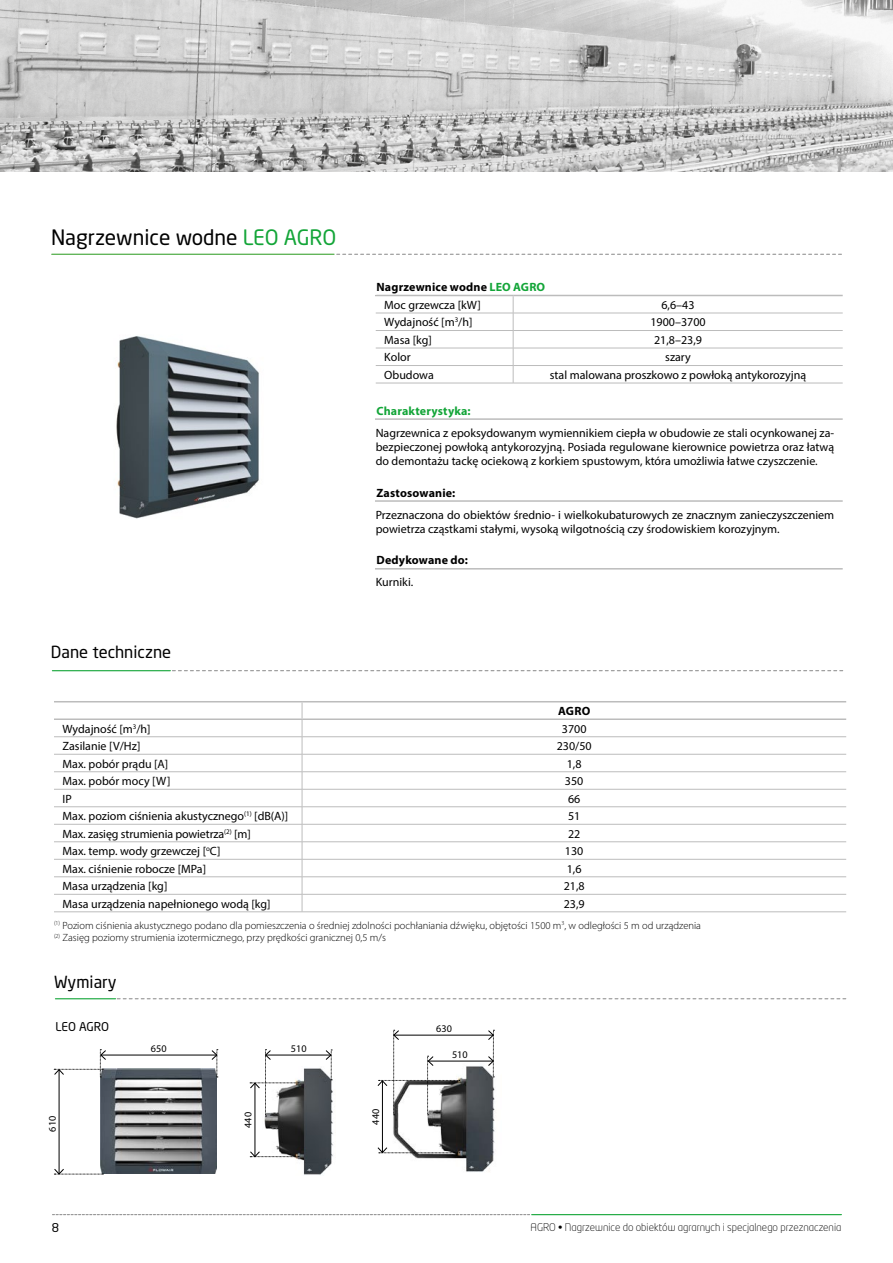
<style>
.page{position:relative;width:893px;height:1263px;background:#fff}
.page>*{position:absolute;margin:0;border:0;box-sizing:border-box;transform-origin:0 0}
.t1{font:21px "Neo Sans Pro Cyr";color:#000}
.t2{font:16.5px "Neo Sans Pro Cyr";color:#000}
.t3{font:12px/14.4px "Myriad Pro";color:#000;text-align:justify}
.t4{font:700 12px/17.5px "Myriad Pro";letter-spacing:.015em;color:#000}
.t5{font:700 12px "Myriad Pro";letter-spacing:.015em;color:#13a538}
.t6{font:12px "Neo Sans Pro Cyr";letter-spacing:-.02em;color:#000}
.t7{font:12px "Neo Tech Pro";color:#000}
.t8{font:300 10.5px/12.6px "Myriad Pro";color:#000}
.t9{font:300 10.5px "Neo Tech Pro";color:#000}
.t10{font:10.2px "Myriad Pro";color:#000}
.s1{color:#13a538}
.s2{font-weight:400}
</style>
<div class="page">
<svg style="left:52px;top:1214px;width:478px;height:1px"></svg>
<hr style="left:532px;top:1214px;width:309px;height:1px;background:#13a538">
<hr style="left:513px;top:313px;width:330px;height:1px;background:#bcbcbc">
<hr style="left:513px;top:330px;width:330px;height:1px;background:#bcbcbc">
<hr style="left:513px;top:348px;width:330px;height:1px;background:#bcbcbc">
<hr style="left:513px;top:365px;width:330px;height:1px;background:#bcbcbc">
<svg style="left:513px;top:296px;width:1px;height:87px"></svg>
<hr style="left:513px;top:383px;width:330px;height:1px;background:#bcbcbc">
<hr style="left:513px;top:295px;width:330px;height:1px;background:#bcbcbc">
<hr style="left:376px;top:313px;width:137px;height:1px;background:#bcbcbc">
<hr style="left:376px;top:330px;width:137px;height:1px;background:#bcbcbc">
<hr style="left:376px;top:348px;width:137px;height:1px;background:#bcbcbc">
<hr style="left:375px;top:295px;width:138px;height:1px;background:#bcbcbc">
<hr style="left:376px;top:365px;width:137px;height:1px;background:#bcbcbc">
<hr style="left:376px;top:383px;width:137px;height:1px;background:#bcbcbc">
<hr style="left:52px;top:254px;width:282px;height:1px;background:#3fa535">
<svg style="left:337px;top:254px;width:505px;height:1px"></svg>
<hr style="left:52px;top:670px;width:118px;height:1px;background:#13a538">
<svg style="left:172px;top:670px;width:671px;height:1px"></svg>
<img style="left:116px;top:336px;width:143px;height:183px">
<hr style="left:54px;top:754px;width:248px;height:1px;background:#bcbcbc">
<hr style="left:54px;top:771px;width:248px;height:1px;background:#bcbcbc">
<hr style="left:302px;top:771px;width:544px;height:1px;background:#bcbcbc">
<hr style="left:54px;top:789px;width:248px;height:1px;background:#bcbcbc">
<hr style="left:302px;top:789px;width:544px;height:1px;background:#bcbcbc">
<hr style="left:54px;top:806px;width:248px;height:1px;background:#bcbcbc">
<hr style="left:302px;top:806px;width:544px;height:1px;background:#bcbcbc">
<hr style="left:54px;top:824px;width:248px;height:1px;background:#bcbcbc">
<hr style="left:54px;top:841px;width:248px;height:1px;background:#bcbcbc">
<hr style="left:54px;top:859px;width:248px;height:1px;background:#bcbcbc">
<hr style="left:54px;top:876px;width:248px;height:1px;background:#bcbcbc">
<hr style="left:54px;top:894px;width:248px;height:1px;background:#bcbcbc">
<hr style="left:302px;top:894px;width:544px;height:1px;background:#bcbcbc">
<hr style="left:54px;top:911px;width:248px;height:1px;background:#bcbcbc">
<hr style="left:302px;top:911px;width:544px;height:1px;background:#bcbcbc">
<hr style="left:302px;top:754px;width:544px;height:1px;background:#bcbcbc">
<hr style="left:302px;top:841px;width:544px;height:1px;background:#bcbcbc">
<hr style="left:302px;top:859px;width:544px;height:1px;background:#bcbcbc">
<svg style="left:302px;top:702px;width:1px;height:210px"></svg>
<hr style="left:302px;top:876px;width:544px;height:1px;background:#bcbcbc">
<hr style="left:54px;top:701px;width:248px;height:1px;background:#bcbcbc">
<hr style="left:302px;top:701px;width:544px;height:1px;background:#bcbcbc">
<hr style="left:54px;top:718px;width:248px;height:2px;background:#bcbcbc">
<hr style="left:302px;top:718px;width:544px;height:2px;background:#bcbcbc">
<hr style="left:302px;top:824px;width:544px;height:1px;background:#bcbcbc">
<hr style="left:54px;top:736px;width:248px;height:1px;background:#bcbcbc">
<hr style="left:302px;top:736px;width:544px;height:1px;background:#bcbcbc">
<hr style="left:55px;top:998px;width:61px;height:1px;background:#13a538">
<svg style="left:117px;top:998px;width:729px;height:1px"></svg>
<img style="left:100px;top:1069px;width:116px;height:105px">
<img style="left:262px;top:1068px;width:71px;height:107px">
<hr style="left:59px;top:1070px;width:1px;height:104px;background:#000">
<hr style="left:255px;top:1083px;width:1px;height:73px;background:#000">
<hr style="left:101px;top:1055px;width:116px;height:1px;background:#000">
<hr style="left:266px;top:1055px;width:65px;height:1px;background:#000">
<svg style="left:211px;top:1049px;width:7px;height:29px"></svg>
<svg style="left:325px;top:1050px;width:7px;height:30px"></svg>
<svg style="left:54px;top:1049px;width:52px;height:29px"></svg>
<svg style="left:54px;top:1168px;width:49px;height:7px"></svg>
<svg style="left:250px;top:1049px;width:49px;height:68px"></svg>
<svg style="left:250px;top:1151px;width:49px;height:6px"></svg>
<img style="left:388px;top:1066px;width:107px;height:106px">
<hr style="left:382px;top:1081px;width:1px;height:71px;background:#000">
<hr style="left:428px;top:1061px;width:65px;height:1px;background:#000">
<hr style="left:394px;top:1035px;width:99px;height:1px;background:#000">
<svg style="left:488px;top:1030px;width:6px;height:47px"></svg>
<svg style="left:377px;top:1147px;width:83px;height:6px"></svg>
<svg style="left:377px;top:1030px;width:83px;height:85px"></svg>
<img style="left:0;top:0;width:893px;height:171px">
<hr style="left:375px;top:418px;width:468px;height:2px;background:#bcbcbc">
<hr style="left:375px;top:500px;width:468px;height:2px;background:#bcbcbc">
<hr style="left:375px;top:568px;width:468px;height:1px;background:#bcbcbc">
<h1 class="t1" style="left:51px;top:224px;width:287px">Nagrzewnice wodne <span class="s1">LEO AGRO</span></h1>
<h2 class="t2" style="left:51px;top:642px;width:122px">Dane techniczne</h2>
<p class="t4" style="left:384px;top:278px;width:162px;text-indent:-8px">Nagrzewnice wodne <span class="s1">LEO AGRO<br></span><span class="s2">Moc grzewcza [kW]</span></p>
<p class="t3" style="left:661px;top:297px;width:35px">6,6–43</p>
<p class="t3" style="left:384px;top:315px;width:90px">Wydajność [m<sup>3</sup>/h]</p>
<p class="t3" style="left:650px;top:315px;width:57px">1900–3700</p>
<p class="t3" style="left:384px;top:332px;width:49px">Masa [kg]</p>
<p class="t3" style="left:654px;top:332px;width:49px">21,8–23,9</p>
<p class="t3" style="left:384px;top:350px;width:28px">Kolor</p>
<p class="t3" style="left:665px;top:350px;width:27px">szary</p>
<p class="t3" style="left:384px;top:367px;width:51px">Obudowa</p>
<p class="t3" style="left:550px;top:367px;width:258px">stal malowana proszkowo z powłoką antykorozyjną</p>
<p class="t5" style="left:376px;top:403px;width:96px">Charakterystyka:</p>
<p class="t3" style="left:376px;top:425px;width:460px">Nagrzewnica z epoksydowanym wymiennikiem ciepła w obudowie ze stali ocynkowanej za&shy;bezpieczonej powłoką antykorozyjną. Posiada regulowane kierownice powietrza oraz łatwą do demontażu tackę ociekową z korkiem spustowym, która umożliwia łatwe czyszczenie.</p>
<p class="t4" style="left:376px;top:483px;width:80px">Zastosowanie:</p>
<p class="t3" style="left:376px;top:507px;width:460px">Przeznaczona do obiektów średnio- i wielkokubaturowych ze znacznym zanieczyszczeniem powietrza cząstkami stałymi, wysoką wilgotnością czy środowiskiem korozyjnym.</p>
<p class="t4" style="left:376px;top:551px;width:93px">Dedykowane do:</p>
<p class="t3" style="left:376px;top:575px;width:39px">Kurniki.</p>
<p class="t4" style="left:558px;top:702px;width:34px">AGRO</p>
<p class="t3" style="left:63px;top:721px;width:90px">Wydajność [m<sup>3</sup>/h]</p>
<p class="t3" style="left:562px;top:721px;width:26px">3700</p>
<p class="t3" style="left:63px;top:739px;width:79px">Zasilanie [V/Hz]</p>
<p class="t3" style="left:557px;top:739px;width:36px">230/50</p>
<p class="t3" style="left:63px;top:756px;width:107px">Max. pobór prądu [A]</p>
<p class="t3" style="left:567px;top:756px;width:16px">1,8</p>
<p class="t3" style="left:63px;top:774px;width:109px">Max. pobór mocy [W]</p>
<p class="t3" style="left:565px;top:774px;width:20px">350</p>
<p class="t3" style="left:63px;top:791px;width:11px">IP</p>
<p class="t3" style="left:568px;top:791px;width:14px">66</p>
<p class="t3" style="left:63px;top:809px;width:227px">Max. poziom ciśnienia akustycznego<sup>(1)</sup> [dB(A)]</p>
<p class="t3" style="left:568px;top:809px;width:14px">51</p>
<p class="t3" style="left:63px;top:826px;width:190px">Max. zasięg strumienia powietrza<sup>(2)</sup> [m]</p>
<p class="t3" style="left:568px;top:826px;width:14px">22</p>
<p class="t3" style="left:63px;top:844px;width:160px">Max. temp. wody grzewczej [<sup>o</sup>C]</p>
<p class="t3" style="left:565px;top:844px;width:20px">130</p>
<p class="t3" style="left:63px;top:861px;width:145px">Max. ciśnienie robocze [MPa]</p>
<p class="t3" style="left:567px;top:861px;width:16px">1,6</p>
<p class="t3" style="left:63px;top:879px;width:106px">Masa urządzenia [kg]</p>
<p class="t3" style="left:564px;top:879px;width:22px">21,8</p>
<p class="t3" style="left:63px;top:896px;width:210px">Masa urządzenia napełnionego wodą [kg]</p>
<p class="t3" style="left:564px;top:896px;width:22px">23,9</p>
<p class="t8" style="left:54px;top:919px;width:648px"><sup>(1)</sup> Poziom ciśnienia akustycznego podano dla pomieszczenia o średniej zdolności pochłaniania dźwięku, objętości 1500 m<sup>3</sup>, w odległości 5 m od urządzenia <sup>(2)</sup> Zasięg poziomy strumienia izotermicznego, przy prędkości granicznej 0,5 m/s</p>
<h2 class="t2" style="left:54px;top:971px;width:64px">Wymiary</h2>
<p class="t6" style="left:56px;top:1019px;width:55px">LEO AGRO</p>
<p class="t10" style="left:436px;top:1022px;width:17px">630</p>
<p class="t10" style="left:151px;top:1042px;width:17px">650</p>
<p class="t10" style="left:291px;top:1042px;width:17px">510</p>
<p class="t10" style="left:46px;top:1131px;width:17px;rotate:-90deg">610</p>
<p class="t10" style="left:242px;top:1128px;width:17px;rotate:-90deg">440</p>
<p class="t10" style="left:369px;top:1124px;width:17px;rotate:-90deg">440</p>
<p class="t10" style="left:452px;top:1048px;width:17px">510</p>
<p class="t7" style="left:52px;top:1220px;width:9px">8</p>
<p class="t9" style="left:531px;top:1220px;width:312px">AGRO • Nagrzewnice do obiektów agrarnych i specjalnego przeznaczenia</p>
</div>
